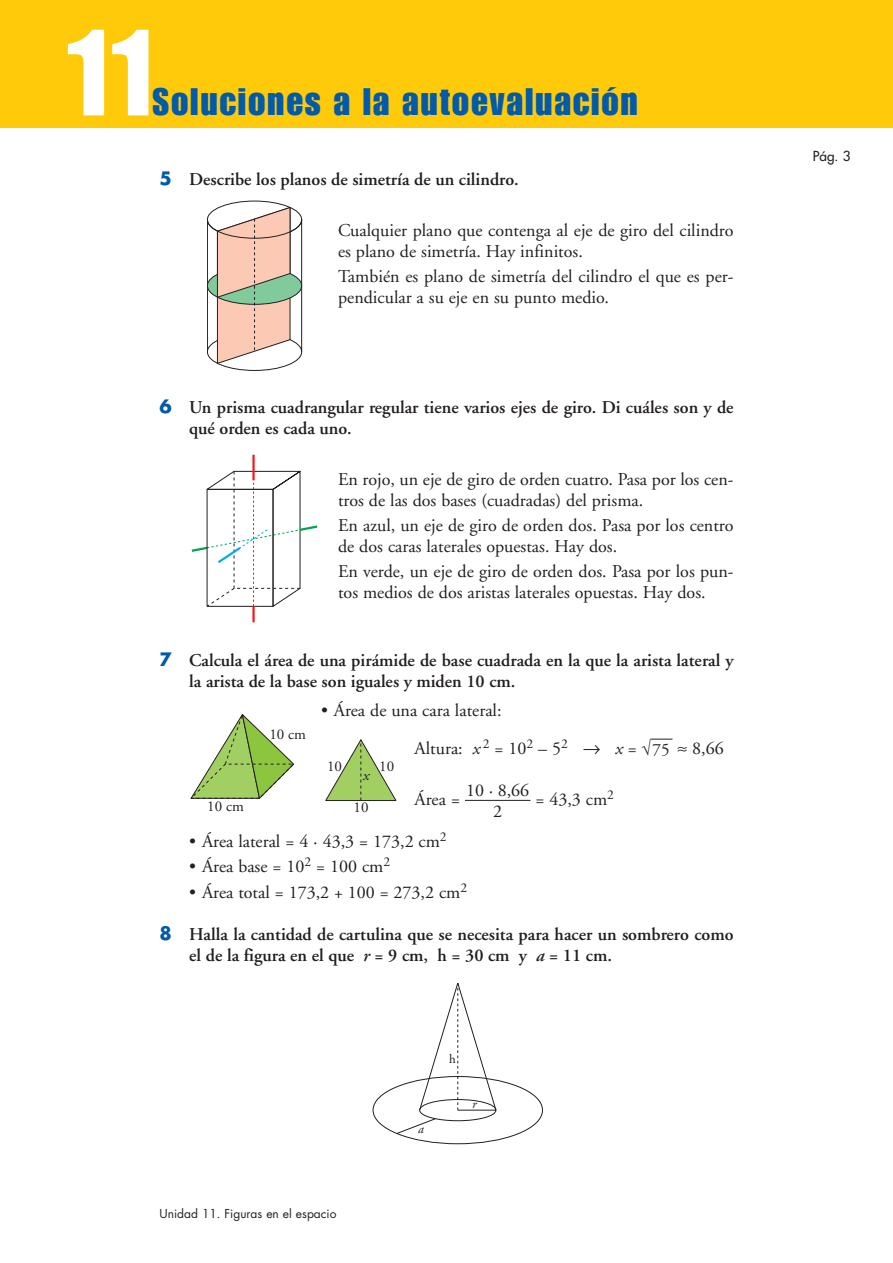
<style>
.page{position:relative;width:893px;height:1263px;background:#fff}
.page>*{position:absolute;margin:0;border:0;box-sizing:border-box;transform-origin:0 0}
.t1{font:120px "Impact";color:#fff}
.t2{font:37.5px "Impact";letter-spacing:.05em;color:#015aaa}
.t3{font:18px/21px "Adobe Garamond";color:#231f20}
.t4{font:600 18px/21px "Adobe Garamond";color:#231f20}
.t5{font:15px "Adobe Garamond";color:#231f20}
.t6{font:italic 15px "Adobe Garamond";color:#231f20}
.t7{font:13.5px "Futura";color:#231f20}
.t8{font:italic 13.05px "Adobe Garamond";color:#231f20}
.t9{font:13.05px "Adobe Garamond";color:#231f20}
.t10{font:12px "Futura";color:#231f20}
.s1{font-family:"Futura";font-weight:700;color:#015aaa}
.s2{font-style:italic}
.s3{font-family:"Anaya Math 1"}
.s4{font-family:"Anaya Math 1";font-size:17.25px}
.s5{font-size:17.25px}
</style>
<div class="page">
<div style="left:0;top:0;width:893px;height:128px;background:#feca0a"></div>
<svg style="left:373px;top:983px;width:170px;height:161px"></svg>
<svg style="left:190px;top:714px;width:104px;height:85px"></svg>
<hr style="left:465px;top:800px;width:65px;height:1px;background:#231f20">
<svg style="left:325px;top:739px;width:71px;height:62px"></svg>
<svg style="left:650px;top:739px;width:22px;height:1px"></svg>
<hr style="left:252px;top:455px;width:3px;height:25px;background:#ee1d23">
<svg style="left:192px;top:470px;width:125px;height:137px"></svg>
<hr style="left:252px;top:606px;width:3px;height:16px;background:#ee1d23">
<svg style="left:207px;top:207px;width:95px;height:164px"></svg>
<div style="left:207px;top:201px;width:95px;height:38px;border:1px solid #231f20;border-radius:50%"></div>
<h1 class="t1" style="left:64px;top:30px;width:90px">11</h1>
<h2 class="t2" style="left:153px;top:89px;width:487px">Soluciones a la autoevaluación</h2>
<p class="t4" style="left:159px;top:170px;width:361px"><span class="s1">5</span> Describe los planos de simetría de un cilindro.</p>
<p class="t3" style="left:338px;top:221px;width:397px">Cualquier plano que contenga al eje de giro del cilindro es plano de simetría. Hay infinitos.</p>
<p class="t3" style="left:338px;top:267px;width:397px">También es plano de simetría del cilindro el que es per&shy;pendicular a su eje en su punto medio.</p>
<p class="t4" style="left:189px;top:399px;width:546px;text-indent:-30px"><span class="s1">6</span> Un prisma cuadrangular regular tiene varios ejes de giro. Di cuáles son y de qué orden es cada uno.</p>
<p class="t3" style="left:338px;top:470px;width:397px">En rojo, un eje de giro de orden cuatro. Pasa por los cen&shy;tros de las dos bases (cuadradas) del prisma.</p>
<p class="t3" style="left:338px;top:517px;width:397px">En azul, un eje de giro de orden dos. Pasa por los centro de dos caras laterales opuestas. Hay dos.</p>
<p class="t3" style="left:338px;top:563px;width:397px">En verde, un eje de giro de orden dos. Pasa por los pun&shy;tos medios de dos aristas laterales opuestas. Hay dos.</p>
<p class="t4" style="left:189px;top:651px;width:546px;text-indent:-30px"><span class="s1">7</span> Calcula el área de una pirámide de base cuadrada en la que la arista lateral y la arista de la base son iguales y miden 10 cm.</p>
<p class="t3" style="left:415px;top:693px;width:311px;line-height:38px;text-indent:-94px">• Área de una cara lateral:<br>Altura: <span class="s2">x</span> <sup>2</sup> = 10<sup>2</sup> – 5<sup>2</sup> <span class="s3">8</span> <span class="s2">x</span> = <span class="s4">√</span><span class="s5">75</span> <span class="s3">≈</span> 8,66</p>
<p class="t3" style="left:415px;top:791px;width:47px">Área =</p>
<p class="t3" style="left:535px;top:791px;width:80px">= 43,3 cm<sup>2</sup></p>
<p class="t3" style="left:189px;top:833px;width:259px">• Área lateral = 4 · 43,3 = 173,2 cm<sup>2</sup></p>
<p class="t3" style="left:189px;top:858px;width:202px">• Área base = 10<sup>2</sup> = 100 cm<sup>2</sup></p>
<p class="t3" style="left:189px;top:883px;width:279px">• Área total = 173,2 + 100 = 273,2 cm<sup>2</sup></p>
<p class="t4" style="left:189px;top:925px;width:546px;text-indent:-30px"><span class="s1">8</span> Halla la cantidad de cartulina que se necesita para hacer un sombrero como el de la figura en el que <span class="s2">r</span> = 9 cm, h = 30 cm y <span class="s2">a</span> = 11 cm.</p>
<p class="t5" style="left:269px;top:728px;width:38px">10 cm</p>
<p class="t5" style="left:327px;top:760px;width:16px">10</p>
<p class="t5" style="left:379px;top:760px;width:16px">10</p>
<p class="t6" style="left:363px;top:770px;width:8px">x</p>
<p class="t3" style="left:466px;top:781px;width:64px;text-align:center">10 · 8,66<br>2</p>
<p class="t5" style="left:207px;top:800px;width:38px">10 cm</p>
<p class="t5" style="left:354px;top:801px;width:16px">10</p>
<p class="t10" style="left:159px;top:1208px;width:178px">Unidad 11. Figuras en el espacio</p>
<p class="t8" style="left:418px;top:1123px;width:7px">a</p>
<p class="t9" style="left:449px;top:1053px;width:8px">h</p>
<p class="t8" style="left:472px;top:1099px;width:6px">r</p>
<p class="t7" style="left:813px;top:149px;width:39px">Pág. 3</p>
</div>
